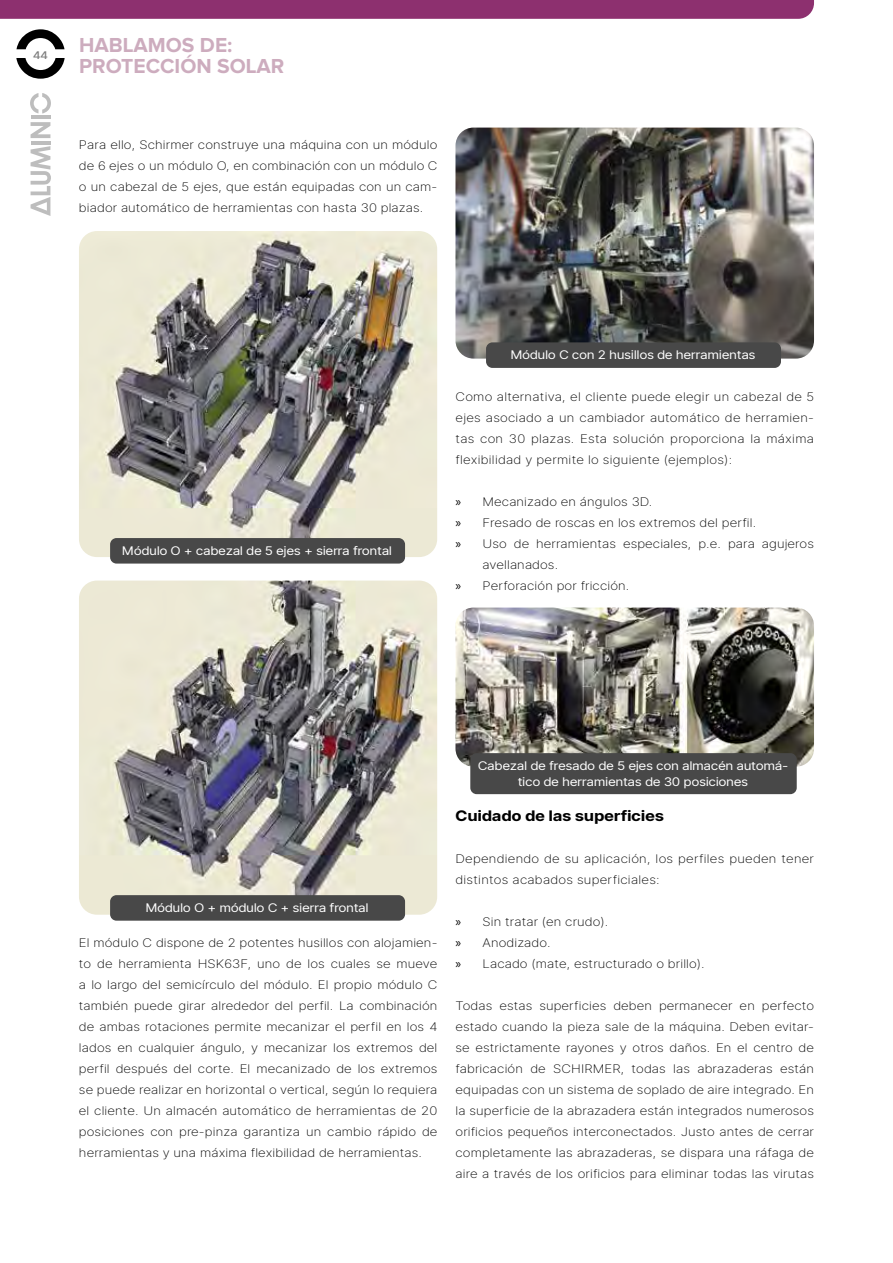
<style>
.page{position:relative;width:893px;height:1263px;background:#fff}
.page>*{position:absolute;margin:0;border:0;box-sizing:border-box;transform-origin:0 0}
.t1{font:700 21px/21px "Proxima Nova";color:#cdacbe}
.t2{font:700 16.5px "Stage Grotesk";letter-spacing:.02em;color:#000}
.t3{font:100 13.5px/21px "Stage Grotesk";letter-spacing:.01em;color:#000;text-align:justify}
.t4{font:13.5px/16.5px "Stage Grotesk";letter-spacing:.02em;color:#fff;text-align:center}
.t5{font:500 12px "Stage Grotesk";color:#7c7c7c}
.s1{font-family:"Myriad Pro";font-weight:400}
</style>
<div class="page">
<div style="left:0;top:0;width:814px;height:19px;background:#8d306f"></div>
<svg style="left:31px;top:146px;width:20px;height:70px"></svg>
<hr style="left:31px;top:141px;width:19px;height:4px;background:#bdbdbd">
<svg style="left:31px;top:122px;width:19px;height:16px"></svg>
<hr style="left:31px;top:115px;width:19px;height:4px;background:#bdbdbd">
<svg style="left:30px;top:93px;width:21px;height:20px"></svg>
<svg style="left:16px;top:58px;width:49px;height:21px"></svg>
<svg style="left:16px;top:29px;width:49px;height:20px"></svg>
<img style="left:79px;top:231px;width:358px;height:326px">
<img style="left:455px;top:128px;width:359px;height:231px">
<img style="left:455px;top:608px;width:359px;height:159px">
<img style="left:79px;top:580px;width:358px;height:335px">
<div style="left:110px;top:538px;width:295px;height:26px;background:#484848;border-radius:6px"></div>
<div style="left:110px;top:895px;width:295px;height:26px;background:#484848;border-radius:6px"></div>
<div style="left:486px;top:342px;width:295px;height:26px;background:#484848;border-radius:6px"></div>
<div style="left:470px;top:753px;width:327px;height:41px;background:#484848;border-radius:6px"></div>
<p class="t5" style="left:33px;top:47px;width:16px">44</p>
<h1 class="t1" style="left:79px;top:35px;width:207px">HABLAMOS DE:<br>PROTECCIÓN SOLAR</h1>
<p class="t3" style="left:79px;top:134px;width:360px">Para ello, Schirmer construye una máquina con un módulo de 6 ejes o un módulo O, en combinación con un módulo C o un cabezal de 5 ejes, que están equipadas con un cam&shy;biador automático de herramientas con hasta 30 plazas.</p>
<p class="t4" style="left:122px;top:541px;width:271px">Módulo O + cabezal de 5 ejes + sierra frontal</p>
<p class="t4" style="left:511px;top:346px;width:246px">Módulo C con 2 husillos de herramientas</p>
<p class="t3" style="left:456px;top:386px;width:360px">Como alternativa, el cliente puede elegir un cabezal de 5 ejes asociado a un cambiador automático de herramien&shy;tas con 30 plazas. Esta solución proporciona la máxima flexibilidad y permite lo siguiente (ejemplos):</p>
<p class="t3" style="left:456px;top:491px;width:198px"><span class="s1">»</span> Mecanizado en ángulos 3D.</p>
<p class="t3" style="left:456px;top:512px;width:302px"><span class="s1">»</span> Fresado de roscas en los extremos del perfil.</p>
<p class="t3" style="left:456px;top:533px;width:360px"><span class="s1">»</span> Uso de herramientas especiales, p.e. para agujeros</p>
<p class="t3" style="left:483px;top:554px;width:77px">avellanados.</p>
<p class="t3" style="left:456px;top:575px;width:175px"><span class="s1">»</span> Perforación por fricción.</p>
<p class="t4" style="left:146px;top:898px;width:224px">Módulo O + módulo C + sierra frontal</p>
<p class="t3" style="left:79px;top:932px;width:360px">El módulo C dispone de 2 potentes husillos con alojamien&shy;to de herramienta HSK63F, uno de los cuales se mueve a lo largo del semicírculo del módulo. El propio módulo C también puede girar alrededor del perfil. La combinación de ambas rotaciones permite mecanizar el perfil en los 4 lados en cualquier ángulo, y mecanizar los extremos del perfil después del corte. El mecanizado de los extremos se puede realizar en horizontal o vertical, según lo requiera el cliente. Un almacén automático de herramientas de 20 posiciones con pre-pinza garantiza un cambio rápido de herramientas y una máxima flexibilidad de herramientas.</p>
<p class="t4" style="left:478px;top:756px;width:311px">Cabezal de fresado de 5 ejes con almacén automá&shy;tico de herramientas de 30 posiciones</p>
<p class="t2" style="left:456px;top:805px;width:210px">Cuidado de las superficies</p>
<p class="t3" style="left:456px;top:848px;width:360px">Dependiendo de su aplicación, los perfiles pueden tener distintos acabados superficiales:</p>
<p class="t3" style="left:456px;top:911px;width:251px;text-align:left"><span class="s1">»</span> Sin tratar (en crudo).<br><span class="s1">»</span> Anodizado.<br><span class="s1">»</span> Lacado (mate, estructurado o brillo).</p>
<p class="t3" style="left:456px;top:995px;width:360px">Todas estas superficies deben permanecer en perfecto estado cuando la pieza sale de la máquina. Deben evitar&shy;se estrictamente rayones y otros daños. En el centro de fabricación de SCHIRMER, todas las abrazaderas están equipadas con un sistema de soplado de aire integrado. En la superficie de la abrazadera están integrados numerosos orificios pequeños interconectados. Justo antes de cerrar completamente las abrazaderas, se dispara una ráfaga de aire a través de los orificios para eliminar todas las virutas</p>
</div>
